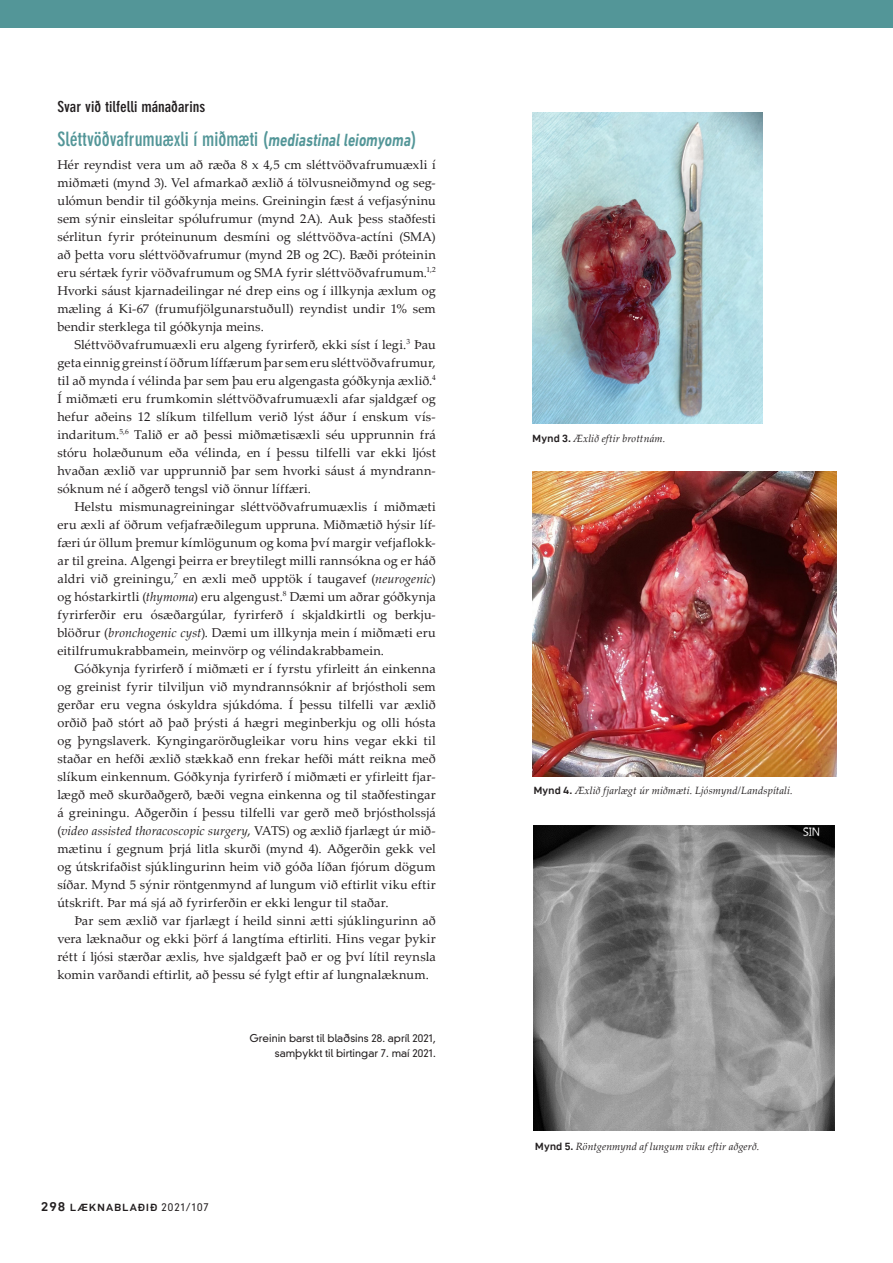
<style>
.page{position:relative;width:893px;height:1263px;background:#fff}
.page>*{position:absolute;margin:0;border:0;box-sizing:border-box;transform-origin:0 0}
.t1{font:700 condensed 19.5px "DIN Neuzeit Grotesk";color:#539698}
.t2{font:700 condensed 15px "DIN Neuzeit Grotesk";color:#231f20;scale:1.1 1}
.t3{font:12.75px/18px "Palatino Linotype";letter-spacing:.015em;color:#231f20;text-align:justify}
.t4{font:italic 10.5px "Palatino Linotype";letter-spacing:.01em;color:#231f20}
.t5{font:300 10.5px/15px "DIN Neuzeit Grotesk";color:#231f20;text-align:right}
.t6{font:10.5px "D DIN Exp Bold";letter-spacing:.11em;color:#231f20}
.s1{font-family:"DIN Next LT Pro";font-style:italic;font-stretch:normal;font-size:18px}
.s2{font-style:italic}
.s3{font-size:12.75px}
.s4{font-family:"DIN Neuzeit Grotesk";font-weight:300}
.s5{font-family:"D DIN Exp Bold";font-style:normal}
</style>
<div class="page">
<div style="left:0;top:0;width:893px;height:28px;background:#539698"></div>
<img style="left:533px;top:112px;width:230px;height:311px">
<img style="left:533px;top:471px;width:304px;height:305px">
<img style="left:533px;top:825px;width:302px;height:305px">
<p class="t2" style="left:57px;top:98px;width:136px">Svar við tilfelli mánaðarins</p>
<h1 class="t1" style="left:57px;top:128px;width:361px">Sléttvöðvafrumuæxli í miðmæti (<span class="s1">mediastinal leiomyoma</span>)</h1>
<p class="t3" style="left:57px;top:155px;width:380px">Hér reyndist vera um að ræða 8 x 4,5 cm sléttvöðvafrumuæxli í miðmæti (mynd 3). Vel afmarkað æxlið á tölvusneiðmynd og seg&shy;ulómun bendir til góðkynja meins. Greiningin fæst á vefjasýninu sem sýnir einsleitar spólufrumur (mynd 2A). Auk þess staðfesti sérlitun fyrir próteinunum desmíni og sléttvöðva-actíni (SMA) að þetta voru sléttvöðvafrumur (mynd 2B og 2C). Bæði próteinin eru sértæk fyrir vöðvafrumum og SMA fyrir sléttvöðvafrumum.<sup>1,2<br></sup>Hvorki sáust kjarnadeilingar né drep eins og í illkynja æxlum og mæling á Ki-67 (frumufjölgunarstuðull) reyndist undir 1% sem bendir sterklega til góðkynja meins.</p>
<p class="t3" style="left:57px;top:335px;width:380px;text-indent:17px">Sléttvöðvafrumuæxli eru algeng fyrirferð, ekki síst í legi.<sup>3</sup> Þau geta einnig greinst í öðrum líffærum þar sem eru sléttvöðvafrumur, til að mynda í vélinda þar sem þau eru algengasta góðkynja æxlið.<sup>4<br></sup>Í miðmæti eru frumkomin sléttvöðvafrumuæxli afar sjaldgæf og hefur aðeins 12 slíkum tilfellum verið lýst áður í enskum vís&shy;indaritum.<sup>5,6</sup> Talið er að þessi miðmætisæxli séu upprunnin frá stóru holæðunum eða vélinda, en í þessu tilfelli var ekki ljóst hvaðan æxlið var upprunnið þar sem hvorki sáust á myndrann&shy;sóknum né í aðgerð tengsl við önnur líffæri.</p>
<p class="t3" style="left:57px;top:497px;width:380px;text-indent:17px">Helstu mismunagreiningar sléttvöðvafrumuæxlis í miðmæti eru æxli af öðrum vefjafræðilegum uppruna. Miðmætið hýsir líf&shy;færi úr öllum þremur kímlögunum og koma því margir vefjaflokk&shy;ar til greina. Algengi þeirra er breytilegt milli rannsókna og er háð aldri við greiningu,<sup>7</sup> en æxli með upptök í taugavef (<span class="s2">neurogenic</span>) og hóstarkirtli (<span class="s2">thymoma</span>) eru algengust.<sup>8</sup> Dæmi um aðrar góðkynja fyrirferðir eru ósæðargúlar, fyrirferð í skjaldkirtli og berkju&shy;blöðrur (<span class="s2">bronchogenic cyst</span>). Dæmi um illkynja mein í miðmæti eru eitilfrumukrabbamein, meinvörp og vélindakrabbamein.</p>
<p class="t3" style="left:57px;top:659px;width:380px;text-indent:17px">Góðkynja fyrirferð í miðmæti er í fyrstu yfirleitt án einkenna og greinist fyrir tilviljun við myndrannsóknir af brjóstholi sem gerðar eru vegna óskyldra sjúkdóma. Í þessu tilfelli var æxlið orðið það stórt að það þrýsti á hægri meginberkju og olli hósta og þyngslaverk. Kyngingarörðugleikar voru hins vegar ekki til staðar en hefði æxlið stækkað enn frekar hefði mátt reikna með slíkum einkennum. Góðkynja fyrirferð í miðmæti er yfirleitt fjar&shy;lægð með skurðaðgerð, bæði vegna einkenna og til staðfestingar á greiningu. Aðgerðin í þessu tilfelli var gerð með brjóstholssjá (<span class="s2">video assisted thoracoscopic surgery</span>, VATS) og æxlið fjarlægt úr mið&shy;mætinu í gegnum þrjá litla skurði (mynd 4). Aðgerðin gekk vel og útskrifaðist sjúklingurinn heim við góða líðan fjórum dögum síðar. Mynd 5 sýnir röntgenmynd af lungum við eftirlit viku eftir útskrift. Þar má sjá að fyrirferðin er ekki lengur til staðar.</p>
<p class="t3" style="left:57px;top:911px;width:380px;text-indent:17px">Þar sem æxlið var fjarlægt í heild sinni ætti sjúklingurinn að vera læknaður og ekki þörf á langtíma eftirliti. Hins vegar þykir rétt í ljósi stærðar æxlis, hve sjaldgæft það er og því lítil reynsla komin varðandi eftirlit, að þessu sé fylgt eftir af lungnalæknum.</p>
<p class="t5" style="left:249px;top:1030px;width:188px">Greinin barst til blaðsins 28. apríl 2021, samþykkt til birtingar 7. maí 2021.</p>
<p class="t6" style="left:41px;top:1201px;width:169px"><span class="s3">298</span> LÆKNABLAÐIÐ <span class="s4">2021/107</span></p>
<p class="t4" style="left:533px;top:431px;width:134px"><span class="s5">Mynd 3.</span> Æxlið eftir brottnám.</p>
<p class="t4" style="left:534px;top:783px;width:261px"><span class="s5">Mynd 4.</span> Æxlið fjarlægt úr miðmæti. Ljósmynd/Landspítali.</p>
<p class="t4" style="left:535px;top:1139px;width:226px"><span class="s5">Mynd 5.</span> Röntgenmynd af lungum viku eftir aðgerð.</p>
</div>
